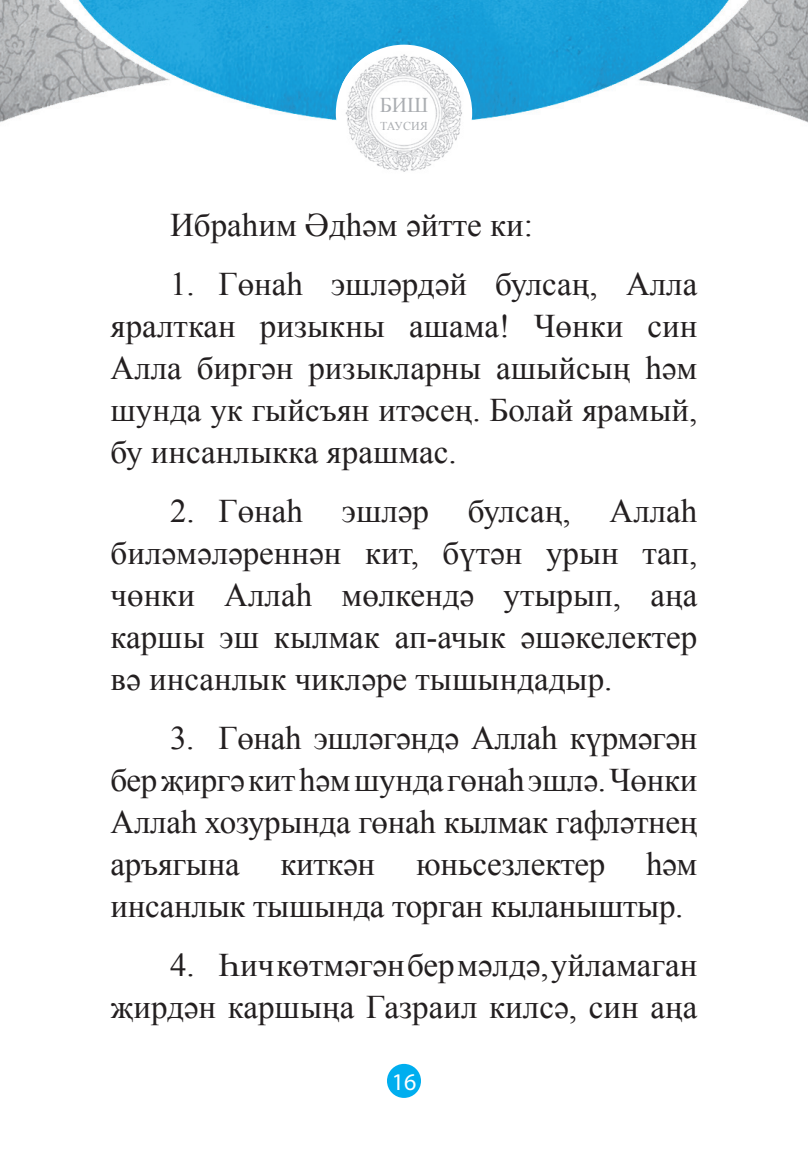
<style>
.page{position:relative;width:808px;height:1149px;background:#fff}
.page>*{position:absolute;margin:0;border:0;box-sizing:border-box;transform-origin:0 0}
.t1{font:33px/42px "Times New Roman";color:#231f20;text-align:justify}
.t2{font:24px "Myriad Pro";color:#fff}
.t3{font:21px "Times New Roman";color:#abaeb2}
.t4{font:12px "Times New Roman";color:#abaeb2}
</style>
<div class="page">
<img style="left:0;top:0;width:808px;height:123px">
<div style="left:336px;top:45px;width:136px;height:136px;background:#fff;border-radius:50%"></div>
<img style="left:342px;top:52px;width:122px;height:120px">
<div style="left:387px;top:1063px;width:34px;height:34px;background:#00aeef;border-radius:50%"></div>
<p class="t3" style="left:380px;top:91px;width:50px">БИШ</p>
<p class="t4" style="left:380px;top:118px;width:49px">ТАУСИЯ</p>
<p class="t1" style="left:170px;top:203px;width:364px">Ибраһим Әдһәм әйтте ки:</p>
<p class="t1" style="left:111px;top:262px;width:588px;text-indent:60px">1. Гөнаһ эшләрдәй булсаң, Алла яралткан ризыкны ашама! Чөнки син Алла биргән ризыкларны ашыйсың һәм шунда ук гыйсъян итәсең. Болай ярамый, бу инсанлыкка ярашмас.</p>
<p class="t1" style="left:111px;top:489px;width:588px;text-indent:60px">2. Гөнаһ эшләр булсаң, Аллаһ биләмәләреннән кит, бүтән урын тап, чөнки Аллаһ мөлкендә утырып, аңа каршы эш кылмак ап-ачык әшәкелектер вә инсанлык чикләре тышындадыр.</p>
<p class="t1" style="left:111px;top:716px;width:588px;text-indent:60px">3. Гөнаһ эшләгәндә Аллаһ күрмәгән бер җиргә кит һәм шунда гөнаһ эшлә. Чөнки Аллаһ хозурында гөнаһ кылмак гафләтнең аръягына киткән юньсезлектер һәм инсанлык тышында торган кыланыштыр.</p>
<p class="t1" style="left:111px;top:943px;width:588px;text-align:right">4. Һич көтмәгән бер мәлдә, уйламаган җирдән каршыңа Газраил килсә, син аңа</p>
<p class="t2" style="left:392px;top:1066px;width:26px">16</p>
</div>
